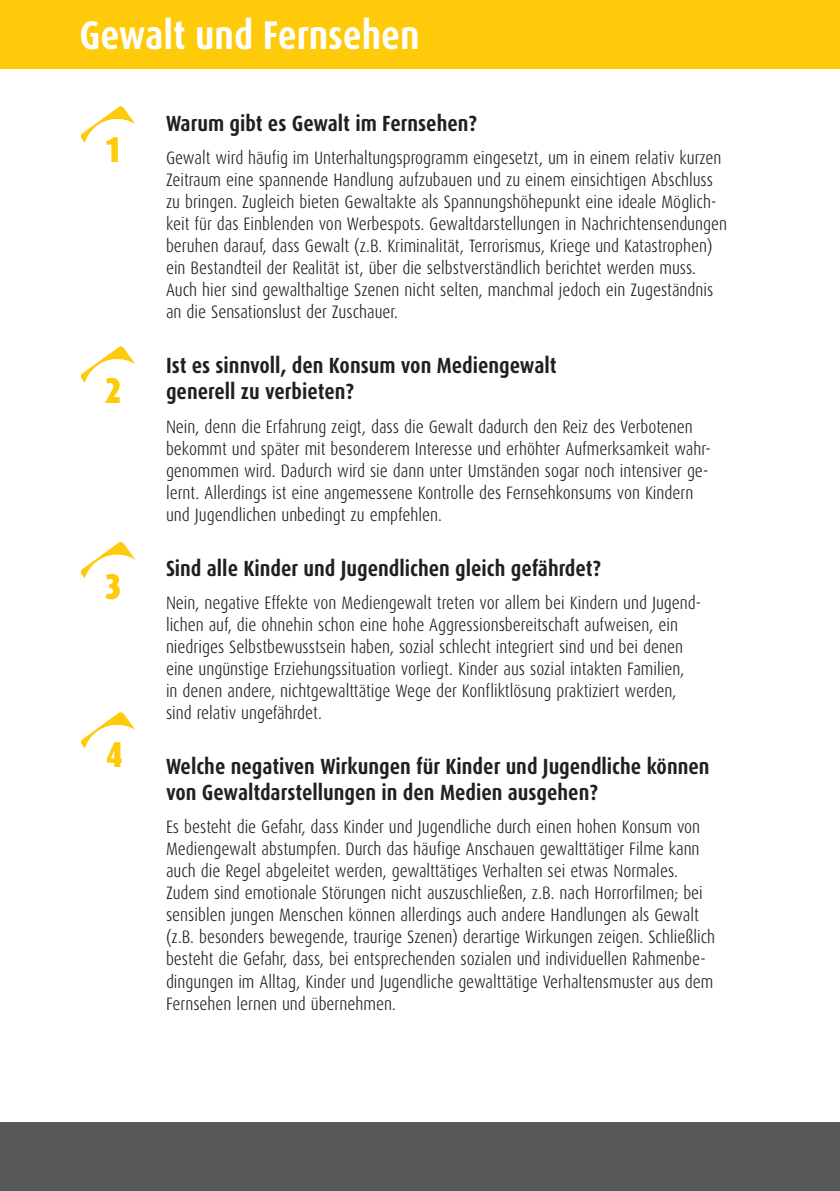
<style>
.page{position:relative;width:840px;height:1191px;background:#fff}
.page>*{position:absolute;margin:0;border:0;box-sizing:border-box;transform-origin:0 0}
.t1{font:700 40px "Dax Condensed";color:#fff}
.t2{font:900 36px "Dax Condensed";color:#feca0a}
.t3{font:700 22px/26.4px "Dax Condensed";color:#231f20}
.t4{font:300 18px/22px "Dax Condensed";color:#231f20}
</style>
<div class="page">
<div style="left:0;top:1123px;width:839px;height:68px;background:#57585a"></div>
<div style="left:0;top:0;width:839px;height:68px;background:#feca0a"></div>
<svg style="left:80px;top:106px;width:55px;height:37px"></svg>
<svg style="left:80px;top:712px;width:55px;height:36px"></svg>
<svg style="left:80px;top:346px;width:55px;height:37px"></svg>
<svg style="left:80px;top:542px;width:55px;height:36px"></svg>
<h1 class="t1" style="left:79px;top:12px;width:341px">Gewalt und Fernsehen</h1>
<h2 class="t2" style="left:105px;top:128px;width:18px">1</h2>
<h2 class="t2" style="left:105px;top:370px;width:18px">2</h2>
<h2 class="t2" style="left:105px;top:565px;width:18px">3</h2>
<h2 class="t2" style="left:106px;top:734px;width:18px">4</h2>
<p class="t3" style="left:166px;top:110px;width:312px">Warum gibt es Gewalt im Fernsehen?</p>
<p class="t4" style="left:166px;top:147px;width:562px">Gewalt wird häufig im Unterhaltungsprogramm eingesetzt, um in einem relativ kurzen Zeitraum eine spannende Handlung aufzubauen und zu einem einsichtigen Abschluss zu bringen. Zugleich bieten Gewaltakte als Spannungshöhepunkt eine ideale Möglich&shy;keit für das Einblenden von Werbespots. Gewaltdarstellungen in Nachrichtensendungen beruhen darauf, dass Gewalt (z.B. Kriminalität, Terrorismus, Kriege und Katastrophen) ein Bestandteil der Realität ist, über die selbstverständlich berichtet werden muss.<br>Auch hier sind gewalthaltige Szenen nicht selten, manchmal jedoch ein Zugeständnis an die Sensationslust der Zuschauer.</p>
<p class="t3" style="left:166px;top:352px;width:392px">Ist es sinnvoll, den Konsum von Mediengewalt generell zu verbieten?</p>
<p class="t4" style="left:166px;top:415px;width:546px">Nein, denn die Erfahrung zeigt, dass die Gewalt dadurch den Reiz des Verbotenen bekommt und später mit besonderem Interesse und erhöhter Aufmerksamkeit wahr&shy;genommen wird. Dadurch wird sie dann unter Umständen sogar noch intensiver ge&shy;lernt. Allerdings ist eine angemessene Kontrolle des Fernsehkonsums von Kindern und Jugendlichen unbedingt zu empfehlen.</p>
<p class="t3" style="left:166px;top:555px;width:436px">Sind alle Kinder und Jugendlichen gleich gefährdet?</p>
<p class="t4" style="left:166px;top:592px;width:536px">Nein, negative Effekte von Mediengewalt treten vor allem bei Kindern und Jugend&shy;lichen auf, die ohnehin schon eine hohe Aggressionsbereitschaft aufweisen, ein niedriges Selbstbewusstsein haben, sozial schlecht integriert sind und bei denen eine ungünstige Erziehungssituation vorliegt. Kinder aus sozial intakten Familien,<br>in denen andere, nichtgewalttätige Wege der Konfliktlösung praktiziert werden, sind relativ ungefährdet.</p>
<p class="t3" style="left:166px;top:753px;width:544px">Welche negativen Wirkungen für Kinder und Jugendliche können von Gewaltdarstellungen in den Medien ausgehen?</p>
<p class="t4" style="left:166px;top:816px;width:550px">Es besteht die Gefahr, dass Kinder und Jugendliche durch einen hohen Konsum von Mediengewalt abstumpfen. Durch das häufige Anschauen gewalttätiger Filme kann auch die Regel abgeleitet werden, gewalttätiges Verhalten sei etwas Normales.<br>Zudem sind emotionale Störungen nicht auszuschließen, z.B. nach Horrorfilmen; bei sensiblen jungen Menschen können allerdings auch andere Handlungen als Gewalt (z.B. besonders bewegende, traurige Szenen) derartige Wirkungen zeigen. Schließlich besteht die Gefahr, dass, bei entsprechenden sozialen und individuellen Rahmenbe&shy;dingungen im Alltag, Kinder und Jugendliche gewalttätige Verhaltensmuster aus dem Fernsehen lernen und übernehmen.</p>
</div>
